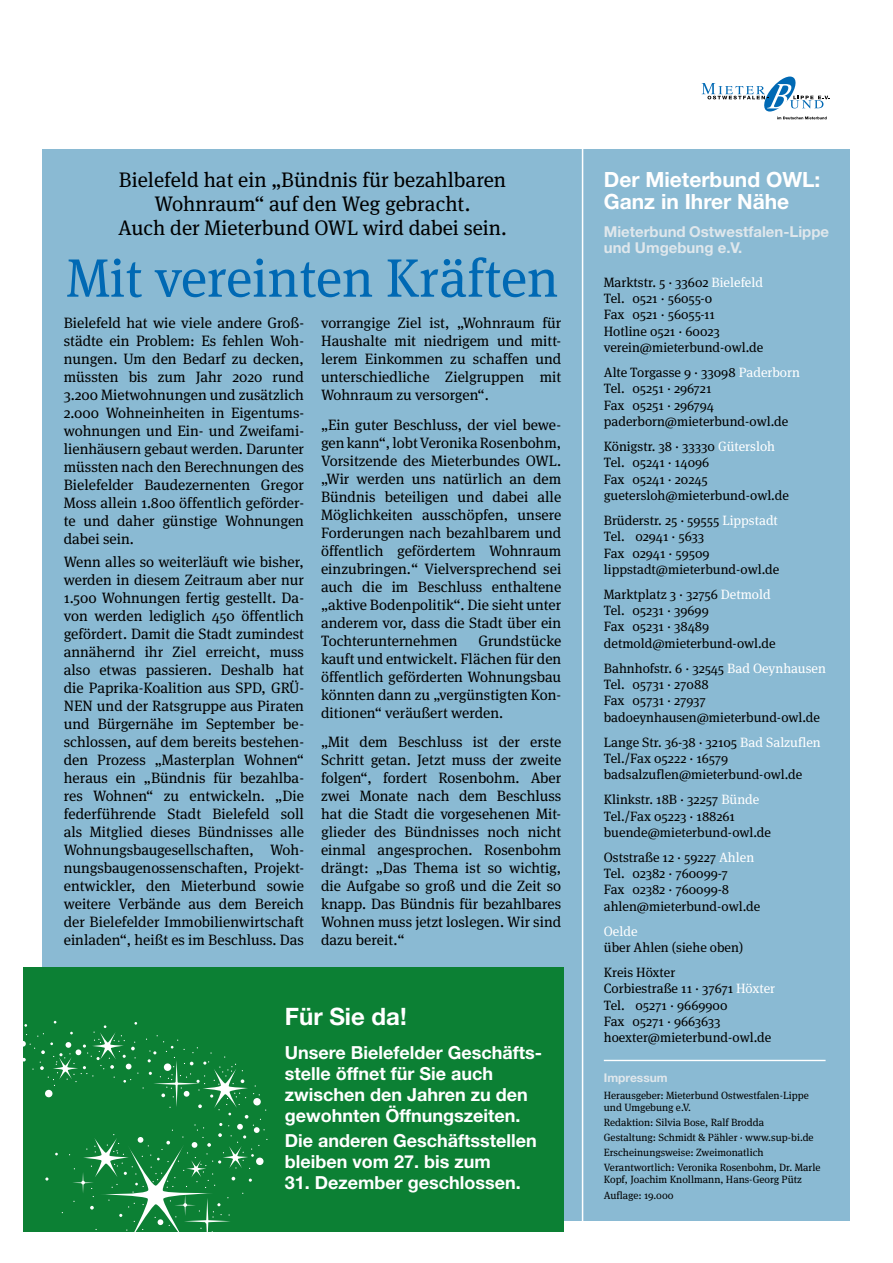
<style>
.page{position:relative;width:893px;height:1263px;background:#fff}
.page>*{position:absolute;margin:0;border:0;box-sizing:border-box;transform-origin:0 0}
.t1{font:54px "Meta Serif";color:#0069b4}
.t2{font:700 24px "Helvetica Neue";color:#fff}
.t3{font:21px/24px "Meta Serif";color:#000;text-align:center}
.t4{font:700 21px/22.6px "Helvetica Neue";color:#fff}
.t5{font:700 18px/21px "Helvetica Neue";color:#fff}
.t6{font:15px/18px "Meta Serif";color:#000;text-align:justify}
.t7{font:700 15px/16.4px "Helvetica Neue";color:#dfe7ec}
.t8{font:13.5px/16.4px "Meta Serif";color:#000}
.t9{font:13.5px "Meta Serif";color:#fff}
.t10{font:700 12px "Helvetica Neue";color:#dfe7ec}
.t11{font:10.5px/15.1px "Meta Serif";color:#000}
.s1{color:#fff}
</style>
<div class="page">
<div style="left:43px;top:149px;width:807px;height:1071px;background:#8abad3"></div>
<svg style="left:702px;top:77px;width:127px;height:42px"></svg>
<hr style="left:582px;top:119px;width:1px;height:1144px;background:#fff">
<hr style="left:604px;top:1060px;width:222px;height:1px;background:#fff">
<div style="left:23px;top:967px;width:540px;height:264px;background:#0c8034"></div>
<svg style="left:23px;top:1021px;width:244px;height:211px"></svg>
<h3 class="t3" style="left:118px;top:167px;width:390px">Bielefeld hat ein „Bündnis für bezahlbaren<br>Wohnraum“ auf den Weg gebracht.<br>Auch der Mieterbund OWL wird dabei sein.</h3>
<h1 class="t1" style="left:67px;top:247px;width:493px">Mit vereinten Kräften</h1>
<p class="t6" style="left:64px;top:314px;width:242px">Bielefeld hat wie viele andere Groß&shy;städte ein Problem: Es fehlen Woh&shy;nungen. Um den Bedarf zu decken, müssten bis zum Jahr 2020 rund 3.200 Mietwohnungen und zusätzlich 2.000 Wohneinheiten in Eigentums&shy;wohnungen und Ein- und Zweifami&shy;lienhäusern gebaut werden. Darunter müssten nach den Berechnungen des Bielefelder Baudezernenten Gregor Moss allein 1.800 öffentlich geförder&shy;te und daher günstige Wohnungen dabei sein.</p>
<p class="t6" style="left:64px;top:553px;width:242px">Wenn alles so weiterläuft wie bisher, werden in diesem Zeitraum aber nur 1.500 Wohnungen fertig gestellt. Da&shy;von werden lediglich 450 öffentlich gefördert. Damit die Stadt zumindest annähernd ihr Ziel erreicht, muss also etwas passieren. Deshalb hat die Paprika-Koalition aus SPD, GRÜ-NEN und der Ratsgruppe aus Piraten und Bürgernähe im September be&shy;schlossen, auf dem bereits bestehen&shy;den Prozess „Masterplan Wohnen“ heraus ein „Bündnis für bezahlba&shy;res Wohnen“ zu entwickeln. „Die federführende Stadt Bielefeld soll als Mitglied dieses Bündnisses alle Wohnungsbaugesellschaften, Woh&shy;nungsbaugenossenschaften, Projekt&shy;entwickler, den Mieterbund sowie weitere Verbände aus dem Bereich der Bielefelder Immobilienwirtschaft einladen“, heißt es im Beschluss. Das</p>
<p class="t6" style="left:321px;top:314px;width:242px">vorrangige Ziel ist, „Wohnraum für Haushalte mit niedrigem und mitt&shy;lerem Einkommen zu schaffen und unterschiedliche Zielgruppen mit Wohnraum zu versorgen“.</p>
<p class="t6" style="left:321px;top:415px;width:242px">„Ein guter Beschluss, der viel bewe&shy;gen kann“, lobt Veronika Rosenbohm, Vorsitzende des Mieterbundes OWL. „Wir werden uns natürlich an dem Bündnis beteiligen und dabei alle Möglichkeiten ausschöpfen, unsere Forderungen nach bezahlbarem und öffentlich gefördertem Wohnraum einzubringen.“ Vielversprechend sei auch die im Beschluss enthaltene „aktive Bodenpolitik“. Die sieht unter anderem vor, dass die Stadt über ein Tochterunternehmen</p>
<p class="t6" style="left:321px;top:631px;width:242px;text-indent:157px">Grundstücke kauft und entwickelt. Flächen für den öffentlich geförderten Wohnungsbau könnten dann zu „vergünstigten Kon&shy;ditionen“ veräußert werden.</p>
<p class="t6" style="left:321px;top:733px;width:242px">„Mit dem Beschluss ist der erste Schritt getan. Jetzt muss der zweite folgen“, fordert Rosenbohm. Aber zwei Monate nach dem Beschluss hat die Stadt die vorgesehenen Mit&shy;glieder des Bündnisses noch nicht einmal angesprochen. Rosenbohm drängt: „Das Thema ist so wichtig, die Aufgabe so groß und die Zeit so knapp. Das Bündnis für bezahlbares Wohnen muss jetzt loslegen. Wir sind dazu bereit.“</p>
<h2 class="t2" style="left:285px;top:1002px;width:123px">Für Sie da!</h2>
<p class="t5" style="left:285px;top:1042px;width:259px">Unsere Bielefelder Geschäfts&shy;stelle öffnet für Sie auch zwischen den Jahren zu den gewohnten Öffnungszeiten.</p>
<p class="t5" style="left:285px;top:1130px;width:253px">Die anderen Geschäftsstellen bleiben vom 27. bis zum</p>
<p class="t5" style="left:285px;top:1172px;width:237px">31. Dezember geschlossen.</p>
<h3 class="t4" style="left:604px;top:167px;width:218px">Der Mieterbund OWL:<br>Ganz in Ihrer Nähe</h3>
<p class="t7" style="left:604px;top:223px;width:227px">Mieterbund Ostwestfalen-Lippe und Umgebung e.V.</p>
<p class="t8" style="left:604px;top:274px;width:161px">Marktstr. 5 · 33602 <span class="s1">Bielefeld<br></span>Tel. 0521 · 56055-0<br>Fax 0521 · 56055-11<br>Hotline 0521 · 60023 verein@mieterbund-owl.de</p>
<p class="t8" style="left:604px;top:364px;width:198px">Alte Torgasse 9 · 33098 <span class="s1">Paderborn<br></span>Tel. 05251 · 296721<br>Fax 05251 · 296794 paderborn@mieterbund-owl.de</p>
<p class="t8" style="left:604px;top:438px;width:187px">Königstr. 38 · 33330 <span class="s1">Gütersloh<br></span>Tel. 05241 · 14096<br>Fax 05241 · 20245 guetersloh@mieterbund-owl.de</p>
<p class="t8" style="left:604px;top:512px;width:177px">Brüderstr. 25 · 59555 <span class="s1">Lippstadt<br></span>Tel. 02941 · 5633<br>Fax 02941 · 59509 lippstadt@mieterbund-owl.de</p>
<p class="t8" style="left:604px;top:586px;width:173px">Marktplatz 3 · 32756 <span class="s1">Detmold<br></span>Tel. 05231 · 39699<br>Fax 05231 · 38489 detmold@mieterbund-owl.de</p>
<p class="t8" style="left:604px;top:660px;width:224px">Bahnhofstr. 6 · 32545 <span class="s1">Bad Oeynhausen<br></span>Tel. 05731 · 27088<br>Fax 05731 · 27937 badoeynhausen@mieterbund-owl.de</p>
<p class="t8" style="left:604px;top:734px;width:218px">Lange Str. 36-38 · 32105 <span class="s1">Bad Salzuflen<br></span>Tel./Fax 05222 · 16579 badsalzuflen@mieterbund-owl.de</p>
<p class="t8" style="left:604px;top:791px;width:169px">Klinkstr. 18B · 32257 <span class="s1">Bünde<br></span>Tel./Fax 05223 · 188261 buende@mieterbund-owl.de</p>
<p class="t8" style="left:604px;top:849px;width:158px">Oststraße 12 · 59227 <span class="s1">Ahlen<br></span>Tel. 02382 · 760099-7<br>Fax 02382 · 760099-8 ahlen@mieterbund-owl.de</p>
<p class="t9" style="left:604px;top:923px;width:35px">Oelde</p>
<p class="t8" style="left:604px;top:935px;width:141px;line-height:24.9px">über Ahlen (siehe oben)<br>Kreis Höxter</p>
<p class="t8" style="left:604px;top:980px;width:173px">Corbiestraße 11 · 37671 <span class="s1">Höxter<br></span>Tel. 05271 · 9669900<br>Fax 05271 · 9663633 hoexter@mieterbund-owl.de</p>
<p class="t10" style="left:604px;top:1070px;width:65px">Impressum</p>
<p class="t11" style="left:604px;top:1089px;width:206px;line-height:12.1px">Herausgeber: Mieterbund Ostwestfalen-Lippe und Umgebung e.V.</p>
<p class="t11" style="left:604px;top:1115px;width:218px">Redaktion: Silvia Bose, Ralf Brodda<br>Gestaltung: Schmidt &amp; Pähler · www.sup-bi.de Erscheinungsweise: Zweimonatlich Verantwortlich: Veronika Rosenbohm, Dr. Marle</p>
<p class="t11" style="left:604px;top:1172px;width:199px;line-height:15.8px">Kopf, Joachim Knollmann, Hans-Georg Pütz<br>Auflage: 19.000</p>
</div>
